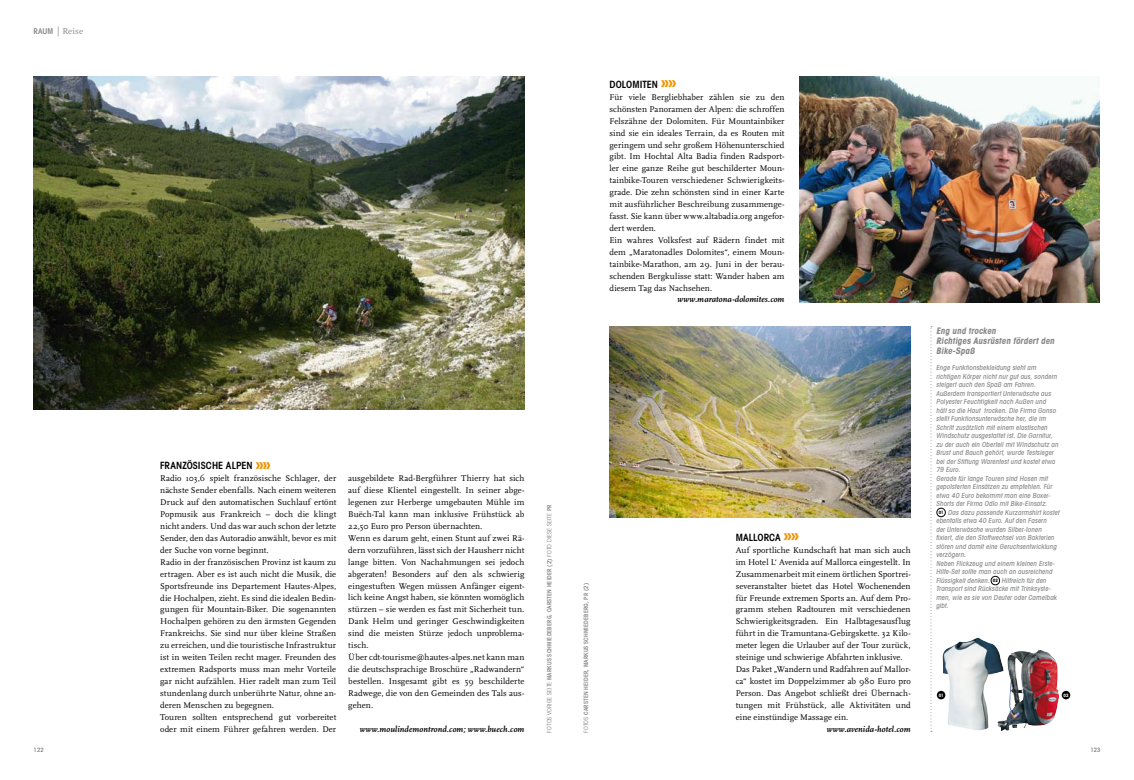
<style>
.page{position:relative;width:1134px;height:780px;background:#fff}
.page>*{position:absolute;margin:0;border:0;box-sizing:border-box;transform-origin:0 0}
.t1{font:600 condensed 10px "Avant Garde";letter-spacing:.005em;color:#000}
.t2{font:italic 700 condensed 9px/10px "Avant Garde";color:#87888a}
.t3{font:9px "Scala OT";letter-spacing:.01em;color:#87888a}
.t4{font:8.7px/11.9px "Scala OT";letter-spacing:.01em;color:#000}
.t5{font:italic 700 8.7px "Scala OT";letter-spacing:.01em;color:#000}
.t6{font:italic 500 condensed 7px/8.5px "Avant Garde";color:#87888a}
.t7{font:600 condensed 6px "Avant Garde";letter-spacing:.02em;color:#87888a}
.t8{font:700 condensed 4.5px "Avant Garde";color:#000}
.t9{font:700 condensed 4.5px "Avant Garde";color:#fff}
.s1{font-family:"Avant Garde";font-weight:600;font-stretch:condensed;font-size:8px}
.s2{font-size:10px}
.s3{font-weight:700;font-size:19px;color:#f29400}
.s4{font-weight:400}
</style>
<div class="page">
<img style="left:943px;top:637px;width:55px;height:93px">
<img style="left:34px;top:76px;width:490px;height:334px">
<img style="left:799px;top:76px;width:301px;height:226px">
<img style="left:610px;top:326px;width:301px;height:191px">
<svg style="left:930px;top:326px;width:2px;height:405px"></svg>
<img style="left:998px;top:651px;width:40px;height:80px">
<div style="left:937px;top:508px;width:8px;height:9px;border:1px solid #000;border-radius:50%"></div>
<div style="left:937px;top:690px;width:8px;height:9px;background:#000;border-radius:50%"></div>
<div style="left:991px;top:576px;width:9px;height:9px;border:1px solid #000;border-radius:50%"></div>
<div style="left:1062px;top:690px;width:8px;height:9px;background:#000;border-radius:50%"></div>
<p class="t3" style="left:34px;top:26px;width:51px"><span class="s1">RAUM</span> <span class="s2">|</span> Reise</p>
<p class="t7" style="left:34px;top:745px;width:12px">122</p>
<p class="t1" style="left:160px;top:459px;width:112px">FRANZÖSISCHE ALPEN <span class="s3">»»</span></p>
<p class="t4" style="left:160px;top:472px;width:178px">Radio 103,6 spielt französische Schlager, der nächste Sender ebenfalls. Nach einem weiteren Druck auf den automatischen Suchlauf ertönt Popmusik aus Frankreich – doch die klingt nicht anders. Und das war auch schon der letzte Sender, den das Autoradio anwählt, bevor es mit der Suche von vorne beginnt.<br>Radio in der französischen Provinz ist kaum zu ertragen. Aber es ist auch nicht die Musik, die Sportsfreunde ins Departement Hautes-Alpes, die Hochalpen, zieht. Es sind die idealen Bedin&shy;gungen für Mountain-Biker. Die sogenannten Hochalpen gehören zu den ärmsten Gegenden Frankreichs. Sie sind nur über kleine Straßen zu erreichen, und die touristische Infrastruktur ist in weiten Teilen recht mager. Freunden des extremen Radsports muss man mehr Vorteile gar nicht aufzählen. Hier radelt man zum Teil stundenlang durch unberührte Natur, ohne an&shy;deren Menschen zu begegnen.<br>Touren sollten entsprechend gut vorbereitet oder mit einem Führer gefahren werden. Der</p>
<p class="t4" style="left:348px;top:472px;width:178px">ausgebildete Rad-Bergführer Thierry hat sich auf diese Klientel eingestellt. In seiner abge&shy;legenen zur Herberge umgebauten Mühle im Buëch-Tal kann man inklusive Frühstück ab 22,50 Euro pro Person übernachten.<br>Wenn es darum geht, einen Stunt auf zwei Rä&shy;dern vorzuführen, lässt sich der Hausherr nicht lange bitten. Von Nachahmungen sei jedoch abgeraten! Besonders auf den als schwierig eingestuften Wegen müssen Anfänger eigent&shy;lich keine Angst haben, sie könnten womöglich stürzen – sie werden es fast mit Sicherheit tun.<br>Dank Helm und geringer Geschwindigkeiten sind die meisten Stürze jedoch unproblema&shy;tisch.<br>Über cdt-tourisme@hautes-alpes.net kann man die deutschsprachige Broschüre „Radwandern“ bestellen. Insgesamt gibt es 59 beschilderte Radwege, die von den Gemeinden des Tals aus&shy;gehen.</p>
<p class="t5" style="left:360px;top:723px;width:166px">www.moulindemontrond.com; www.buech.com</p>
<p class="t7" style="left:546px;top:732px;width:229px;rotate:-90deg"><span class="s4">Fotos vorige seite</span> MARKUS SCHMIEDEBERG, CARSTEN HEIDER (2) <span class="s4">Foto diese seite</span> PR</p>
<p class="t1" style="left:609px;top:78px;width:68px">DOLOMITEN <span class="s3">»»</span></p>
<p class="t4" style="left:609px;top:91px;width:177px">Für viele Bergliebhaber zählen sie zu den schönsten Panoramen der Alpen: die schroffen Felszähne der Dolomiten. Für Mountainbiker sind sie ein ideales Terrain, da es Routen mit geringem und sehr großem Höhenunterschied gibt. Im Hochtal Alta Badia finden Radsport&shy;ler eine ganze Reihe gut beschilderter Moun&shy;tainbike-Touren verschiedener Schwierigkeits&shy;grade. Die zehn schönsten sind in einer Karte mit ausführlicher Beschreibung zusammenge&shy;fasst. Sie kann über www.altabadia.org angefor&shy;dert werden.<br>Ein wahres Volksfest auf Rädern findet mit dem „Maratonadles Dolomites“, einem Moun&shy;tainbike-Marathon, am 29. Juni in der berau&shy;schenden Bergkulisse statt: Wander haben am diesem Tag das Nachsehen.</p>
<p class="t5" style="left:678px;top:294px;width:108px">www.maratona-dolomites.com</p>
<p class="t7" style="left:582px;top:732px;width:151px;rotate:-90deg"><span class="s4">Fotos</span> CARSTEN HEIDER, MARKUS SCHMIEDEBERG, PR (2)</p>
<p class="t1" style="left:736px;top:531px;width:65px">MALLORCA <span class="s3">»»</span></p>
<p class="t4" style="left:736px;top:544px;width:177px">Auf sportliche Kundschaft hat man sich auch im Hotel L‘ Avenida auf Mallorca eingestellt. In Zusammenarbeit mit einem örtlichen Sportrei&shy;severanstalter bietet das Hotel Wochenenden für Freunde extremen Sports an. Auf dem Pro&shy;gramm stehen Radtouren mit verschiedenen Schwierigkeitsgraden. Ein Halbtagesausflug führt in die Tramuntana-Gebirgskette. 32 Kilo&shy;meter legen die Urlauber auf der Tour zurück, steinige und schwierige Abfahrten inklusive.<br>Das Paket „Wandern und Radfahren auf Mallor&shy;ca“ kostet im Doppelzimmer ab 980 Euro pro Person. Das Angebot schließt drei Übernach&shy;tungen mit Frühstück, alle Aktivitäten und eine einstündige Massage ein.</p>
<p class="t5" style="left:827px;top:723px;width:85px">www.avenida-hotel.com</p>
<p class="t2" style="left:936px;top:325px;width:122px">E ng und trocken<br>Richtiges Ausrüsten fördert den<br>Bike-Spaß</p>
<p class="t6" style="left:936px;top:363px;width:125px">Enge Funktionsbekleidung sieht am richtigen Körper nicht nur gut aus, sondern steigert auch den Spaß am Fahren.<br>Außerdem transportiert Unterwäsche aus Polyester Feuchtigkeit nach Außen und hält so die Haut trocken. Die Firma Gonso stellt Funktionsunterwäsche her, die im Schritt zusätzlich mit einem elastischen Windschutz ausgestattet ist. Die Garnitur, zu der auch ein Oberteil mit Windschutz an Brust und Bauch gehört, wurde Testsieger bei der Stiftung Warentest und kostet etwa 79 Euro.<br>Gerade für lange Touren sind Hosen mit gepolsterten Einsätzen zu empfehlen. Für etwa 40 Euro bekommt man eine Boxer-Shorts der Firma Odlo mit Bike-Einsatz.</p>
<p class="t6" style="left:936px;top:507px;width:126px;text-indent:12px">Das dazu passende Kurzarmshirt kostet ebenfalls etwa 40 Euro. Auf den Fasern<br>der Unterwäsche wurden Silber-Ionen fixiert, die den Stoffwechsel von Bakterien stören und damit eine Geruchsentwicklung verzögern.<br>Neben Flickzeug und einem kleinen Erste-Hilfe-Set sollte man auch an ausreichend Flüssigkeit denken.</p>
<p class="t8" style="left:939px;top:509px;width:6px">01</p>
<p class="t6" style="left:936px;top:575px;width:124px;text-indent:65px">Hilfreich für den<br>Transport sind Rücksäcke mit Trinksyste&shy;men, wie es sie von Deuter oder Camelbak gibt.</p>
<p class="t8" style="left:993px;top:577px;width:7px">02</p>
<p class="t9" style="left:939px;top:692px;width:6px">01</p>
<p class="t9" style="left:1064px;top:692px;width:7px">02</p>
<p class="t7" style="left:1091px;top:745px;width:12px">123</p>
</div>
